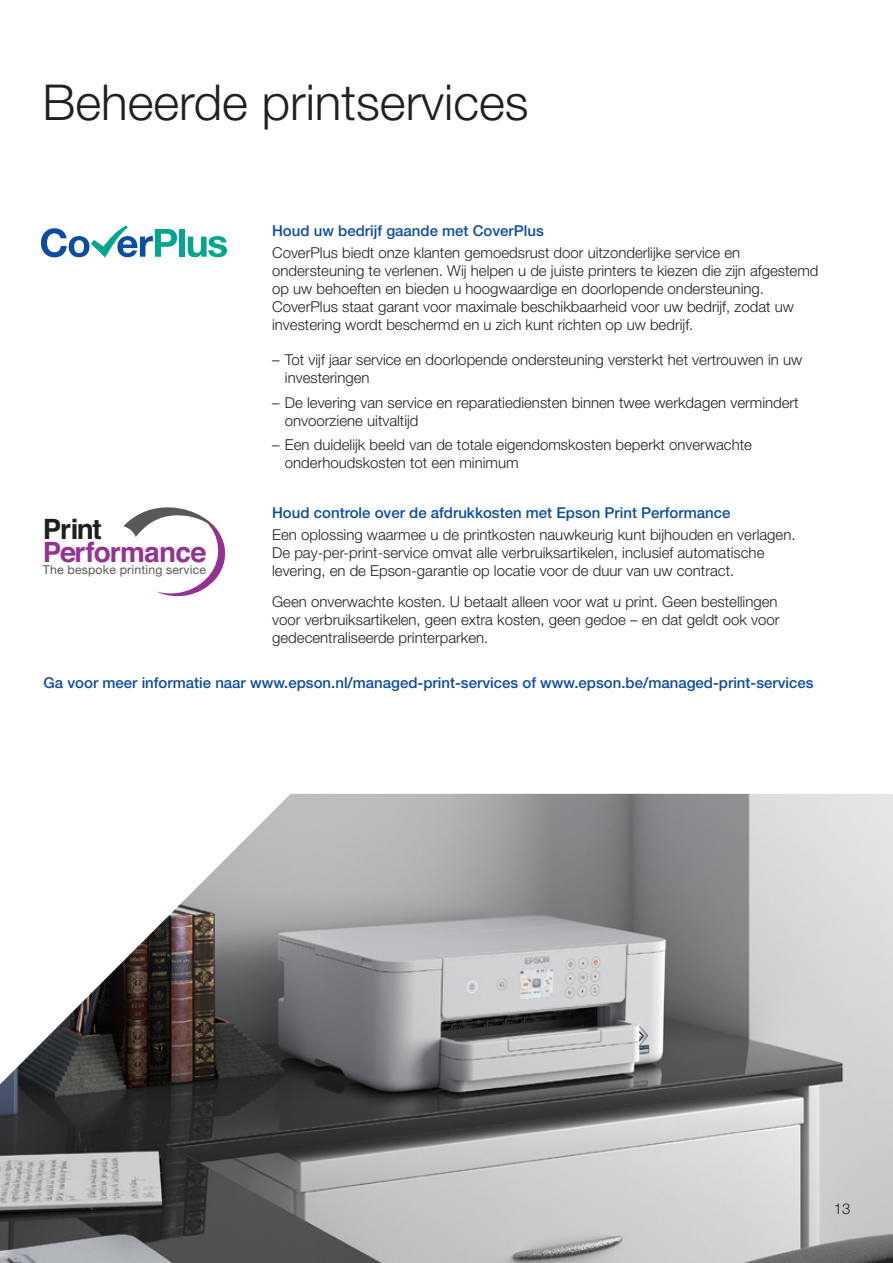
<style>
.page{position:relative;width:893px;height:1263px;background:#fff}
.page>*{position:absolute;margin:0;border:0;box-sizing:border-box;transform-origin:0 0}
.t1{font:300 49.5px "Helvetica Neue LT Pro";color:#231f20}
.t2{font:700 27.9px "Helvetica";letter-spacing:-.025em;color:#943293}
.t3{font:700 27.9px "Helvetica";letter-spacing:-.05em;color:#211e1e}
.t4{font:300 15px/18px "Helvetica Neue LT Pro";color:#231f20}
.t5{font:500 15px "Helvetica Neue LT Pro";color:#0d4da1}
.t6{font:12.3px "Helvetica Neue LT Pro";letter-spacing:.015em;color:#58595b}
</style>
<div class="page">
<img style="left:0;top:794px;width:893px;height:469px">
<div style="left:179px;top:229px;width:6px;height:28px;background:#00a78e"></div>
<svg style="left:188px;top:236px;width:39px;height:21px"></svg>
<svg style="left:41px;top:225px;width:136px;height:32px"></svg>
<svg style="left:123px;top:507px;width:102px;height:89px"></svg>
<p class="t1" style="left:43px;top:73px;width:487px">Beheerde printservices</p>
<p class="t3" style="left:43px;top:506px;width:60px">Print</p>
<p class="t2" style="left:43px;top:530px;width:165px">Performance</p>
<p class="t6" style="left:43px;top:562px;width:165px">The bespoke printing service</p>
<p class="t5" style="left:272px;top:222px;width:273px">Houd uw bedrijf gaande met CoverPlus</p>
<p class="t4" style="left:272px;top:244px;width:548px">CoverPlus biedt onze klanten gemoedsrust door uitzonderlijke service en ondersteuning te verlenen. Wij helpen u de juiste printers te kiezen die zijn afgestemd op uw behoeften en bieden u hoogwaardige en doorlopende ondersteuning.<br>CoverPlus staat garant voor maximale beschikbaarheid voor uw bedrijf, zodat uw investering wordt beschermd en u zich kunt richten op uw bedrijf.</p>
<p class="t4" style="left:285px;top:351px;width:519px;text-indent:-13px">– Tot vijf jaar service en doorlopende ondersteuning versterkt het vertrouwen in uw investeringen</p>
<p class="t4" style="left:285px;top:393px;width:515px;text-indent:-13px">– De levering van service en reparatiediensten binnen twee werkdagen vermindert onvoorziene uitvaltijd</p>
<p class="t4" style="left:285px;top:435px;width:469px;text-indent:-13px">– Een duidelijk beeld van de totale eigendomskosten beperkt onverwachte onderhoudskosten tot een minimum</p>
<p class="t5" style="left:272px;top:504px;width:460px">Houd controle over de afdrukkosten met Epson Print Performance</p>
<p class="t4" style="left:272px;top:526px;width:525px">Een oplossing waarmee u de printkosten nauwkeurig kunt bijhouden en verlagen.<br>De pay-per-print-service omvat alle verbruiksartikelen, inclusief automatische levering, en de Epson-garantie op locatie voor de duur van uw contract.</p>
<p class="t4" style="left:272px;top:592px;width:509px">Geen onverwachte kosten. U betaalt alleen voor wat u print. Geen bestellingen voor verbruiksartikelen, geen extra kosten, geen gedoe – en dat geldt ook voor gedecentraliseerde printerparken.</p>
<p class="t5" style="left:44px;top:674px;width:772px">Ga voor meer informatie naar www.epson.nl/managed-print-services of www.epson.be/managed-print-services</p>
<p class="t4" style="left:834px;top:1199px;width:18px">13</p>
</div>
